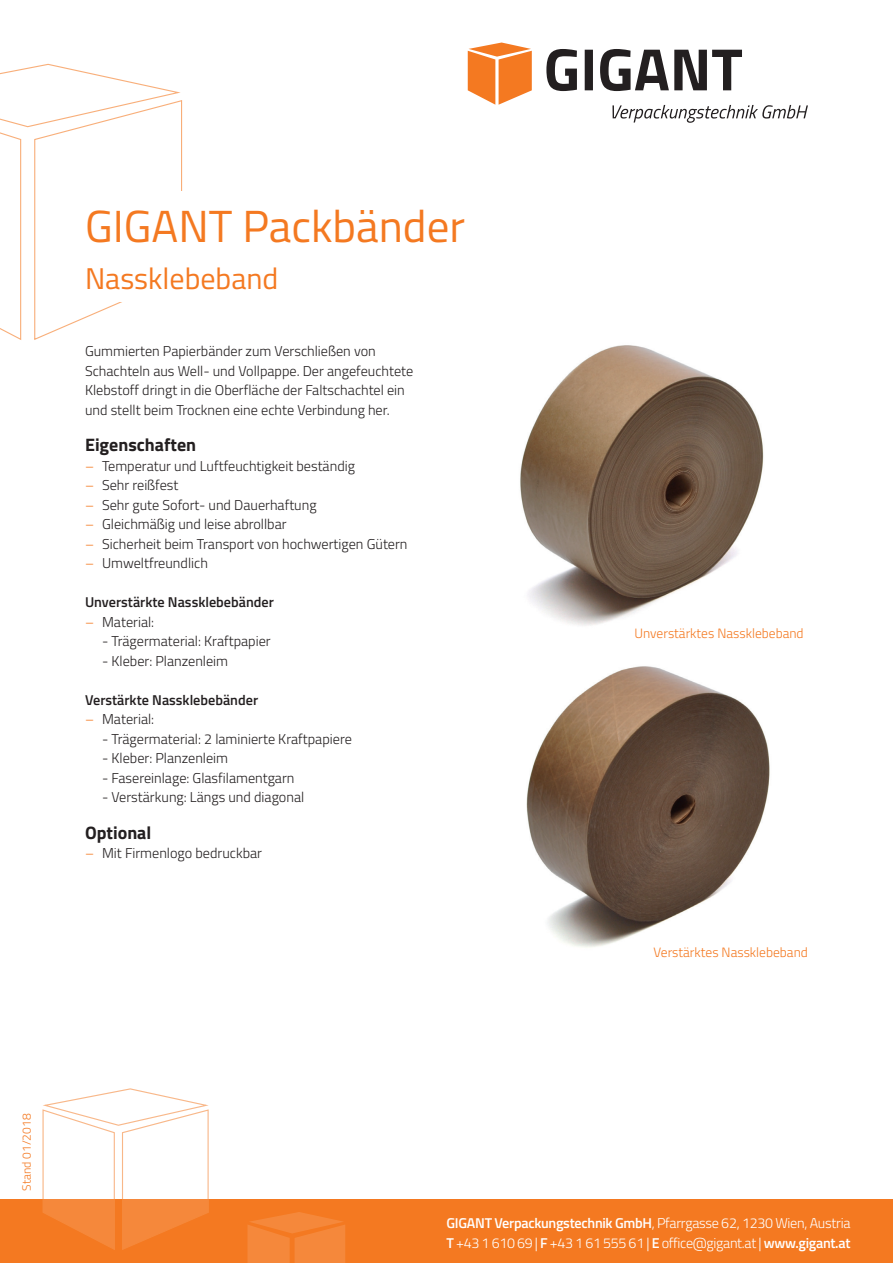
<style>
.page{position:relative;width:893px;height:1263px;background:#fff}
.page>*{position:absolute;margin:0;border:0;box-sizing:border-box;transform-origin:0 0}
.t1{font:45px "Titillium Web";color:#f47921}
.t2{font:30px "Titillium Web";color:#f47921}
.t3{font:700 18px "Titillium Web";color:#231f20}
.t4{font:300 14.25px/19.5px "Titillium Web";color:#231f20}
.t5{font:300 14.25px/19.5px "Titillium Web";letter-spacing:-.02em;color:#fff}
.t6{font:600 14.25px "Titillium Web";color:#231f20}
.t7{font:300 13.5px "Titillium Web";color:#f47921}
.t8{font:300 12px "Titillium Web";color:#f47921}
.s1{color:#f47921}
.s2{font-weight:600}
</style>
<div class="page">
<div style="left:0;top:1199px;width:893px;height:64px;background:#f47921"></div>
<svg style="left:0;top:63px;width:183px;height:277px"></svg>
<svg style="left:247px;top:1212px;width:98px;height:51px"></svg>
<svg style="left:42px;top:1088px;width:167px;height:162px"></svg>
<img style="left:520px;top:345px;width:244px;height:281px">
<img style="left:526px;top:666px;width:244px;height:282px">
<div style="left:85px;top:191px;width:723px;height:64px;background:#fff"></div>
<div style="left:85px;top:255px;width:723px;height:47px;background:#fff"></div>
<svg style="left:546px;top:49px;width:196px;height:42px"></svg>
<svg style="left:468px;top:43px;width:64px;height:62px"></svg>
<svg style="left:612px;top:105px;width:196px;height:18px"></svg>
<h1 class="t1" style="left:85px;top:194px;width:381px">GIGANT Packbänder</h1>
<h2 class="t2" style="left:85px;top:257px;width:195px">Nassklebeband</h2>
<p class="t4" style="left:85px;top:341px;width:330px">Gummierten Papierbänder zum Verschließen von Schachteln aus Well- und Vollpappe. Der angefeuchtete Klebstoff dringt in die Oberfläche der Faltschachtel ein und stellt beim Trocknen eine echte Verbindung her.</p>
<p class="t3" style="left:85px;top:431px;width:113px">Eigenschaften</p>
<p class="t4" style="left:85px;top:455px;width:271px"><span class="s1">–</span> Temperatur und Luftfeuchtigkeit beständig</p>
<p class="t4" style="left:85px;top:475px;width:95px"><span class="s1">–</span> Sehr reißfest</p>
<p class="t4" style="left:85px;top:494px;width:233px"><span class="s1">–</span> Sehr gute Sofort- und Dauerhaftung</p>
<p class="t4" style="left:85px;top:514px;width:203px"><span class="s1">–</span> Gleichmäßig und leise abrollbar</p>
<p class="t4" style="left:85px;top:533px;width:324px"><span class="s1">–</span> Sicherheit beim Transport von hochwertigen Gütern</p>
<p class="t4" style="left:85px;top:553px;width:124px"><span class="s1">–</span> Umweltfreundlich</p>
<p class="t6" style="left:85px;top:592px;width:190px">Unverstärkte Nassklebebänder</p>
<p class="t4" style="left:85px;top:611px;width:71px"><span class="s1">–</span> Material:</p>
<p class="t4" style="left:102px;top:631px;width:170px">- Trägermaterial: Kraftpapier</p>
<p class="t4" style="left:102px;top:650px;width:128px">- Kleber: Planzenleim</p>
<p class="t6" style="left:85px;top:689px;width:175px">Verstärkte Nassklebebänder</p>
<p class="t4" style="left:85px;top:709px;width:71px"><span class="s1">–</span> Material:</p>
<p class="t4" style="left:102px;top:728px;width:251px">- Trägermaterial: 2 laminierte Kraftpapiere</p>
<p class="t4" style="left:102px;top:748px;width:128px">- Kleber: Planzenleim</p>
<p class="t4" style="left:102px;top:767px;width:194px">- Fasereinlage: Glasfilamentgarn</p>
<p class="t4" style="left:102px;top:787px;width:204px">- Verstärkung: Längs und diagonal</p>
<p class="t3" style="left:85px;top:819px;width:68px">Optional</p>
<p class="t4" style="left:85px;top:843px;width:179px"><span class="s1">–</span> Mit Firmenlogo bedruckbar</p>
<p class="t7" style="left:634px;top:623px;width:171px">Unverstärktes Nassklebeband</p>
<p class="t7" style="left:653px;top:942px;width:156px">Verstärktes Nassklebeband</p>
<p class="t8" style="left:18px;top:1191px;width:78px;rotate:-90deg">Stand 01/2018</p>
<p class="t5" style="left:446px;top:1213px;width:405px"><span class="s2">GIGANT Verpackungstechnik GmbH</span>, Pfarrgasse 62, 1230 Wien, Austria<br><span class="s2">T</span> +43 1 610 69 | <span class="s2">F</span> +43 1 61 555 61 | <span class="s2">E</span> office@gigant.at | <span class="s2">www.gigant.at</span></p>
</div>
